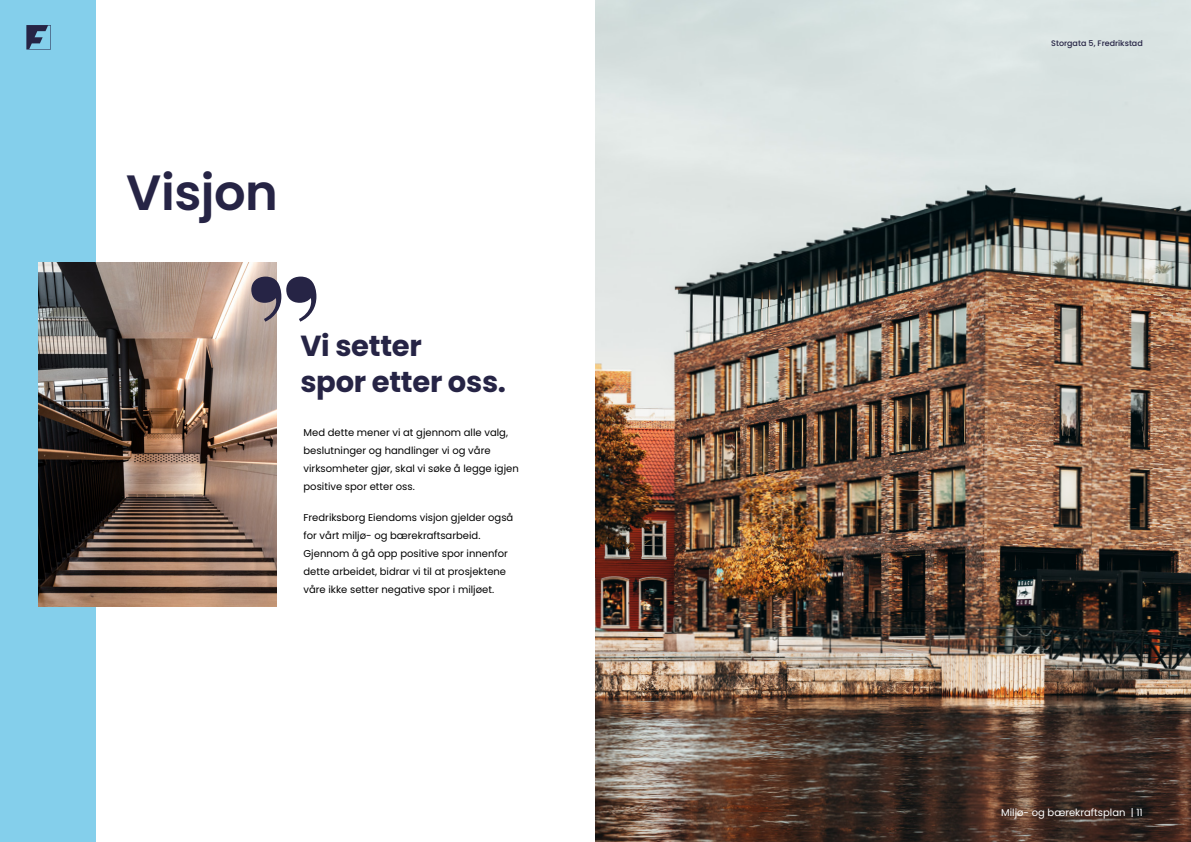
<style>
.page{position:relative;width:1191px;height:842px;background:#fff}
.page>*{position:absolute;margin:0;border:0;box-sizing:border-box;transform-origin:0 0}
.t1{font:900 152px "Playfair Display";color:#262445}
.t2{font:600 49.5px "Poppins";letter-spacing:-.01em;color:#262445}
.t3{font:700 29px/36px "Poppins";letter-spacing:-.01em;color:#262445}
.t4{font:10px/18px "Poppins";color:#000}
.t5{font:10px "Poppins";color:#fff}
.t6{font:500 8px "Poppins";color:#262445}
</style>
<div class="page">
<div style="left:0;top:0;width:96px;height:842px;background:#84cfeb"></div>
<img style="left:39px;top:262px;width:237px;height:345px">
<img style="left:595px;top:0;width:596px;height:842px">
<svg style="left:26px;top:25px;width:25px;height:25px"></svg>
<h2 class="t2" style="left:126px;top:164px;width:153px">Visjon</h2>
<h1 class="t1" style="left:247px;top:231px;width:76px">”</h1>
<h3 class="t3" style="left:300px;top:328px;width:207px">Vi setter<br>spor etter oss.</h3>
<p class="t4" style="left:303px;top:423px;width:217px">Med dette mener vi at gjennom alle valg, beslutninger og handlinger vi og våre virksomheter gjør, skal vi søke å legge igjen positive spor etter oss.</p>
<p class="t4" style="left:303px;top:508px;width:211px">Fredriksborg Eiendoms visjon gjelder også for vårt miljø- og bærekraftsarbeid.<br>Gjennom å gå opp positive spor innenfor dette arbeidet, bidrar vi til at prosjektene våre ikke setter negative spor i miljøet.</p>
<p class="t6" style="left:1051px;top:38px;width:93px">Storgata 5, Fredrikstad</p>
<p class="t5" style="left:1001px;top:807px;width:143px">Miljø- og bærekraftsplan | 11</p>
</div>
